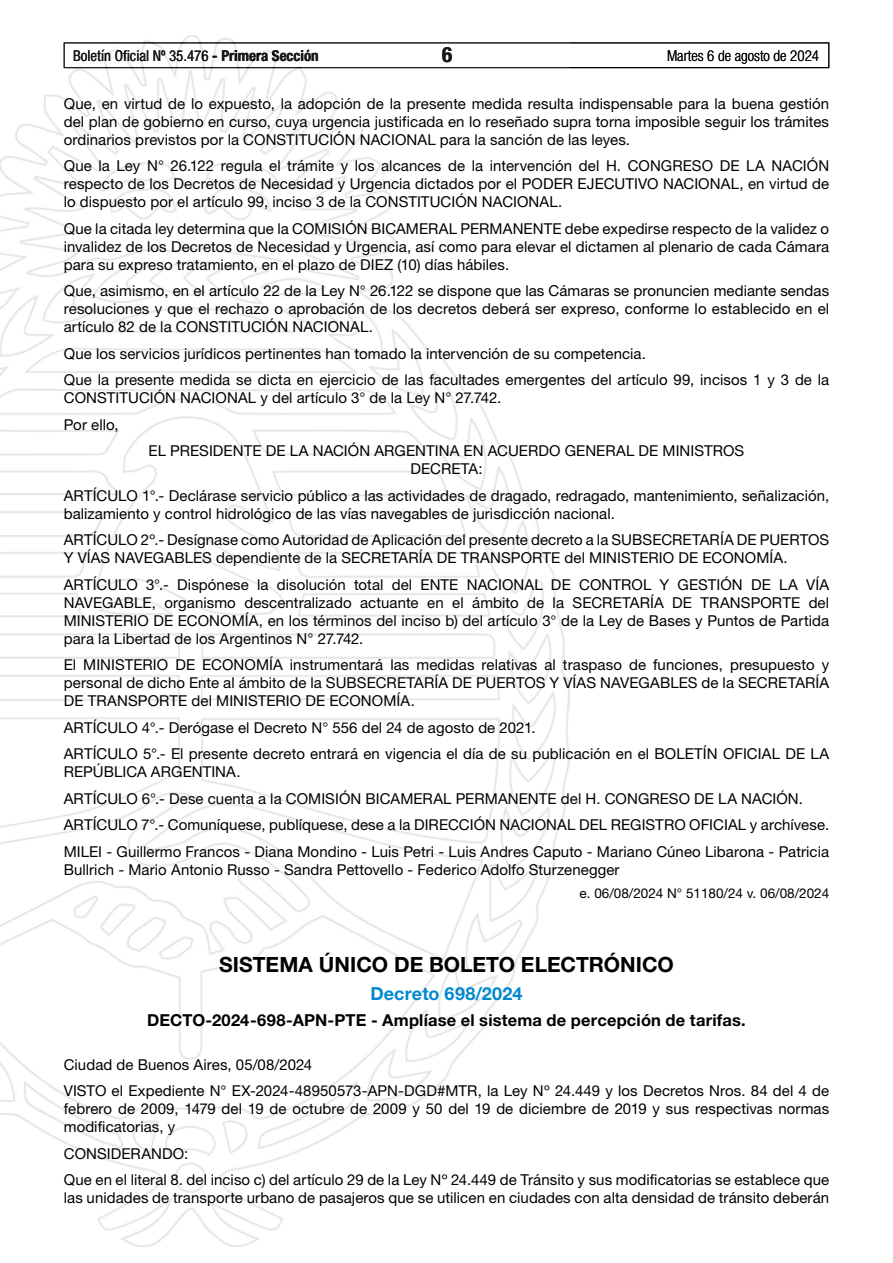
<style>
.page{position:relative;width:893px;height:1263px;background:#fff}
.page>*{position:absolute;margin:0;border:0;box-sizing:border-box;transform-origin:0 0}
.t1{font:700 21px "Helvetica Neue LT Std";color:#000}
.t2{font:700 condensed 21px "Helvetica Neue LT Std";color:#000}
.t3{font:700 18px "Helvetica Neue LT Std";letter-spacing:.01em;color:#0089cf}
.t4{font:700 16.5px "Helvetica Neue LT Std";letter-spacing:.01em;color:#000}
.t5{font:15px/18px "Helvetica Neue LT Std";letter-spacing:.005em;color:#000}
.t6{font:condensed 15px "Helvetica Neue LT Std";color:#000}
.t7{font:300 condensed 15px "Helvetica Neue LT Std";color:#000}
.t8{font:13.5px "Helvetica Neue LT Std";color:#000}
.s1{font-weight:700}
</style>
<div class="page">
<div style="left:64px;top:43px;width:765px;height:25px;border:1px solid #000"></div>
<img style="left:0;top:35px;width:569px;height:1211px">
<p class="t6" style="left:73px;top:47px;width:247px">Boletín Oficial Nº 35.476 <span class="s1">- Primera Sección</span></p>
<h1 class="t2" style="left:442px;top:42px;width:12px">6</h1>
<p class="t7" style="left:667px;top:47px;width:154px">Martes 6 de agosto de 2024</p>
<p class="t5" style="left:64px;top:94px;width:767px;text-align:justify">Que, en virtud de lo expuesto, la adopción de la presente medida resulta indispensable para la buena gestión del plan de gobierno en curso, cuya urgencia justificada en lo reseñado supra torna imposible seguir los trámites ordinarios previstos por la CONSTITUCIÓN NACIONAL para la sanción de las leyes.</p>
<p class="t5" style="left:64px;top:156px;width:767px;text-align:justify">Que la Ley N° 26.122 regula el trámite y los alcances de la intervención del H. CONGRESO DE LA NACIÓN respecto de los Decretos de Necesidad y Urgencia dictados por el PODER EJECUTIVO NACIONAL, en virtud de lo dispuesto por el artículo 99, inciso 3 de la CONSTITUCIÓN NACIONAL.</p>
<p class="t5" style="left:64px;top:219px;width:767px;text-align:justify">Que la citada ley determina que la COMISIÓN BICAMERAL PERMANENTE debe expedirse respecto de la validez o invalidez de los Decretos de Necesidad y Urgencia, así como para elevar el dictamen al plenario de cada Cámara para su expreso tratamiento, en el plazo de DIEZ (10) días hábiles.</p>
<p class="t5" style="left:64px;top:281px;width:767px;text-align:justify">Que, asimismo, en el artículo 22 de la Ley N° 26.122 se dispone que las Cámaras se pronuncien mediante sendas resoluciones y que el rechazo o aprobación de los decretos deberá ser expreso, conforme lo establecido en el artículo 82 de la CONSTITUCIÓN NACIONAL.</p>
<p class="t5" style="left:64px;top:340px;width:767px;line-height:26.5px">Que los servicios jurídicos pertinentes han tomado la intervención de su competencia.<br>Que la presente medida se dicta en ejercicio de las facultades emergentes del artículo 99, incisos 1 y 3 de la</p>
<p class="t5" style="left:64px;top:388px;width:439px">CONSTITUCIÓN NACIONAL y del artículo 3° de la Ley N° 27.742.</p>
<p class="t5" style="left:64px;top:415px;width:56px">Por ello,</p>
<p class="t5" style="left:149px;top:442px;width:597px">EL PRESIDENTE DE LA NACIÓN ARGENTINA EN ACUERDO GENERAL DE MINISTROS</p>
<p class="t5" style="left:64px;top:455px;width:767px;line-height:26.5px;text-align:center">DECRETA:<br>ARTÍCULO 1°.- Declárase servicio público a las actividades de dragado, redragado, mantenimiento, señalización,</p>
<p class="t5" style="left:64px;top:500px;width:767px;line-height:26.5px">balizamiento y control hidrológico de las vías navegables de jurisdicción nacional.<br>ARTÍCULO 2º.- Desígnase como Autoridad de Aplicación del presente decreto a la SUBSECRETARÍA DE PUERTOS</p>
<p class="t5" style="left:64px;top:544px;width:767px;line-height:26.5px">Y VÍAS NAVEGABLES dependiente de la SECRETARÍA DE TRANSPORTE del MINISTERIO DE ECONOMÍA.<br>ARTÍCULO 3°.- Dispónese la disolución total del ENTE NACIONAL DE CONTROL Y GESTIÓN DE LA VÍA</p>
<p class="t5" style="left:64px;top:593px;width:767px;text-align:justify">NAVEGABLE, organismo descentralizado actuante en el ámbito de la SECRETARÍA DE TRANSPORTE del MINISTERIO DE ECONOMÍA, en los términos del inciso b) del artículo 3° de la Ley de Bases y Puntos de Partida para la Libertad de los Argentinos N° 27.742.</p>
<p class="t5" style="left:64px;top:656px;width:767px;text-align:justify">El MINISTERIO DE ECONOMÍA instrumentará las medidas relativas al traspaso de funciones, presupuesto y personal de dicho Ente al ámbito de la SUBSECRETARÍA DE PUERTOS Y VÍAS NAVEGABLES de la SECRETARÍA DE TRANSPORTE del MINISTERIO DE ECONOMÍA.</p>
<p class="t5" style="left:64px;top:714px;width:767px;line-height:26.5px">ARTÍCULO 4°.- Derógase el Decreto N° 556 del 24 de agosto de 2021.<br>ARTÍCULO 5°.- El presente decreto entrará en vigencia el día de su publicación en el BOLETÍN OFICIAL DE LA</p>
<p class="t5" style="left:64px;top:758px;width:767px;line-height:26.5px">REPÚBLICA ARGENTINA.<br>ARTÍCULO 6°.- Dese cuenta a la COMISIÓN BICAMERAL PERMANENTE del H. CONGRESO DE LA NACIÓN.<br>ARTÍCULO 7°.- Comuníquese, publíquese, dese a la DIRECCIÓN NACIONAL DEL REGISTRO OFICIAL y archívese.<br>MILEI - Guillermo Francos - Diana Mondino - Luis Petri - Luis Andres Caputo - Mariano Cúneo Libarona - Patricia</p>
<p class="t5" style="left:64px;top:860px;width:557px">Bullrich - Mario Antonio Russo - Sandra Pettovello - Federico Adolfo Sturzenegger</p>
<p class="t8" style="left:580px;top:885px;width:251px">e. 06/08/2024 N° 51180/24 v. 06/08/2024</p>
<h1 class="t1" style="left:219px;top:951px;width:456px">SISTEMA ÚNICO DE BOLETO ELECTRÓNICO</h1>
<p class="t3" style="left:370px;top:982px;width:154px">Decreto 698/2024</p>
<p class="t4" style="left:147px;top:1010px;width:600px">DECTO-2024-698-APN-PTE - Amplíase el sistema de percepción de tarifas.</p>
<p class="t5" style="left:64px;top:1051px;width:767px;line-height:26.5px">Ciudad de Buenos Aires, 05/08/2024<br>VISTO el Expediente N° EX-2024-48950573-APN-DGD#MTR, la Ley Nº 24.449 y los Decretos Nros. 84 del 4 de</p>
<p class="t5" style="left:64px;top:1100px;width:767px">febrero de 2009, 1479 del 19 de octubre de 2009 y 50 del 19 de diciembre de 2019 y sus respectivas normas modificatorias, y</p>
<p class="t5" style="left:64px;top:1140px;width:767px;line-height:26.5px">CONSIDERANDO:<br>Que en el literal 8. del inciso c) del artículo 29 de la Ley Nº 24.449 de Tránsito y sus modificatorias se establece que</p>
<p class="t5" style="left:64px;top:1189px;width:767px">las unidades de transporte urbano de pasajeros que se utilicen en ciudades con alta densidad de tránsito deberán</p>
</div>
